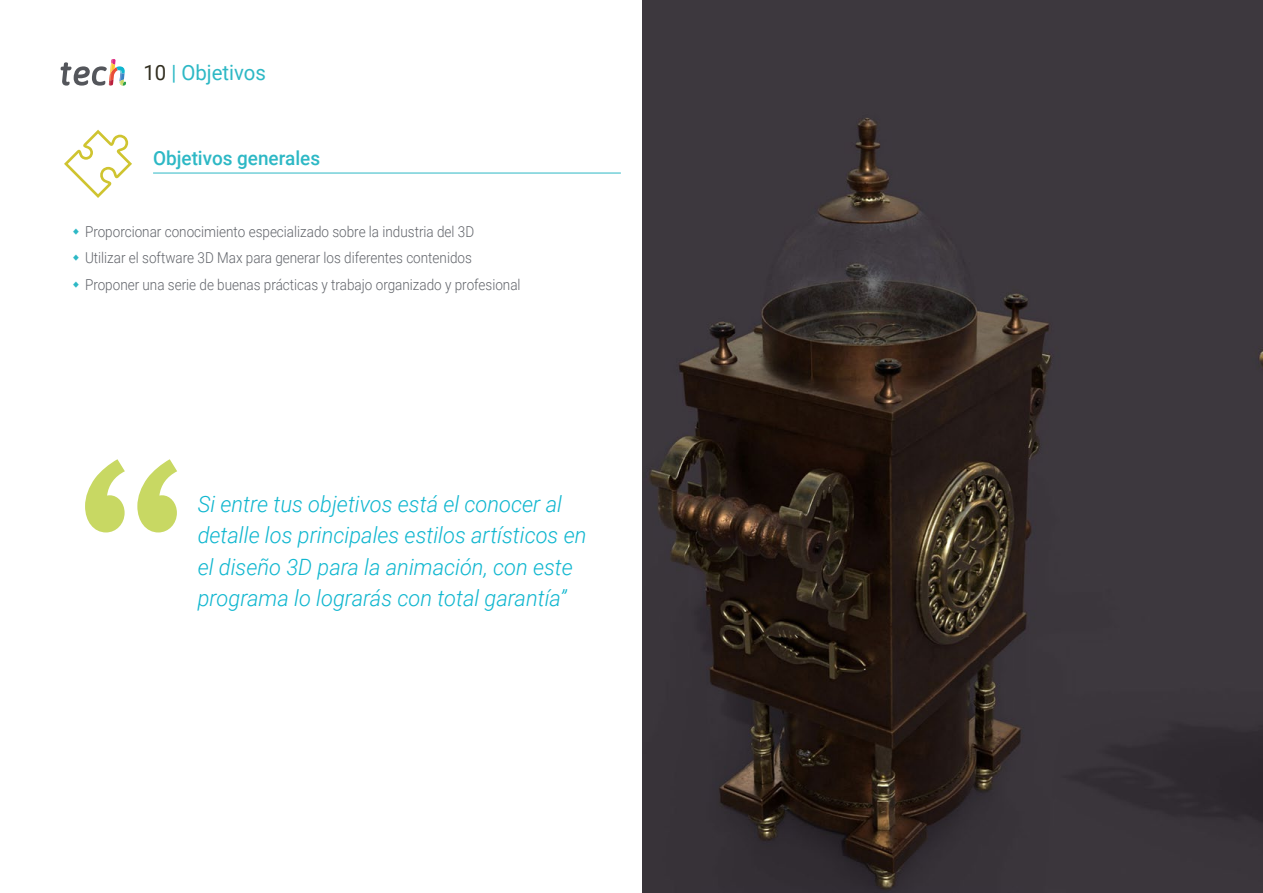
<style>
.page{position:relative;width:1263px;height:893px;background:#fff}
.page>*{position:absolute;margin:0;border:0;box-sizing:border-box;transform-origin:0 0}
.t1{font:italic 300 22.5px/31.5px "Roboto";color:#0fb6cf}
.t2{font:21px "Roboto";color:#2db8c5}
.t3{font:500 19.5px "Roboto";color:#2db8c5}
.t4{font:300 15px/26.7px "Roboto";color:#61646a;scale:.9 1}
.s1{color:#312e20}
</style>
<div class="page">
<hr style="left:153px;top:173px;width:468px;height:1px;background:#2db8c5">
<svg style="left:64px;top:130px;width:68px;height:68px"></svg>
<img style="left:642px;top:0;width:621px;height:893px">
<svg style="left:61px;top:59px;width:65px;height:27px"></svg>
<svg style="left:85px;top:459px;width:92px;height:73px"></svg>
<h2 class="t2" style="left:144px;top:57px;width:124px"><span class="s1">10</span> | Objetivos</h2>
<h3 class="t3" style="left:153px;top:144px;width:169px">Objetivos generales</h3>
<p class="t4" style="left:85px;top:217px;width:485px">Proporcionar conocimiento especializado sobre la industria del 3D<br>Utilizar el software 3D Max para generar los diferentes contenidos<br>Proponer una serie de buenas prácticas y trabajo organizado y profesional</p>
<h1 class="t1" style="left:198px;top:487px;width:390px">Si entre tus objetivos está el conocer al detalle los principales estilos artísticos en el diseño 3D para la animación, con este programa lo lograrás con total garantía”</h1>
</div>
